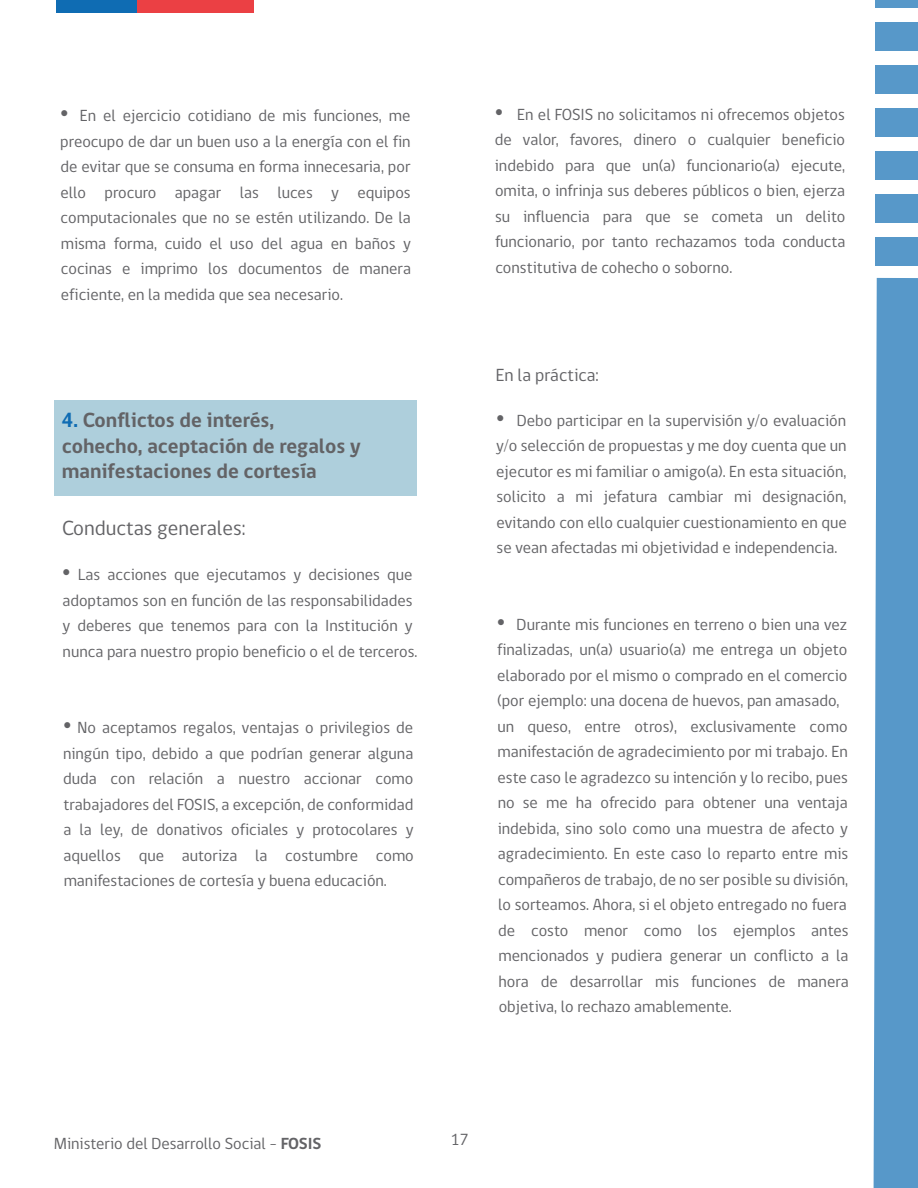
<style>
.page{position:relative;width:918px;height:1188px;background:#fff}
.page>*{position:absolute;margin:0;border:0;box-sizing:border-box;transform-origin:0 0}
.t1{font:700 21px/25.5px "gob CL";color:#636366}
.t2{font:21px "gob CL";color:#636366}
.t3{font:18px "gob CL";color:#636366}
.t4{font:16.5px/25.5px "gob CL";color:#636366;text-align:justify}
.s1{font-family:"Times New Roman";font-size:24px}
.s2{color:#0f6cb3}
.s3{font-weight:700}
</style>
<div class="page">
<div style="left:55px;top:400px;width:362px;height:96px;background:#aecfdc"></div>
<div style="left:56px;top:0;width:81px;height:13px;background:#0f6cb3"></div>
<div style="left:137px;top:0;width:117px;height:13px;background:#eb4044"></div>
<div style="left:874px;top:278px;width:44px;height:910px;background:#5798c9"></div>
<div style="left:875px;top:0;width:43px;height:8px;background:#5798c9"></div>
<div style="left:875px;top:22px;width:43px;height:29px;background:#5798c9"></div>
<div style="left:875px;top:65px;width:43px;height:29px;background:#5798c9"></div>
<div style="left:875px;top:108px;width:43px;height:29px;background:#5798c9"></div>
<div style="left:875px;top:151px;width:43px;height:29px;background:#5798c9"></div>
<div style="left:875px;top:194px;width:43px;height:28px;background:#5798c9"></div>
<div style="left:875px;top:237px;width:43px;height:28px;background:#5798c9"></div>
<p class="t4" style="left:60px;top:103px;width:352px"><span class="s1">•</span> En el ejercicio cotidiano de mis funciones, me preocupo de dar un buen uso a la energía con el fin de evitar que se consuma en forma innecesaria, por ello procuro apagar las luces y equipos computacionales que no se estén utilizando. De la misma forma, cuido el uso del agua en baños y cocinas e imprimo los documentos de manera eficiente, en la medida que sea necesario.</p>
<p class="t1" style="left:62px;top:408px;width:301px"><span class="s2">4.</span> Conflictos de interés,<br>cohecho, aceptación de regalos y manifestaciones de cortesía</p>
<p class="t2" style="left:62px;top:514px;width:185px">Conductas generales:</p>
<p class="t4" style="left:62px;top:562px;width:357px;text-align:left"><span class="s1">•</span> Las acciones que ejecutamos y decisiones que adoptamos son en función de las responsabilidades y deberes que tenemos para con la Institución y nunca para nuestro propio beneficio o el de terceros.</p>
<p class="t4" style="left:63px;top:715px;width:352px"><span class="s1">•</span> No aceptamos regalos, ventajas o privilegios de ningún tipo, debido a que podrían generar alguna duda con relación a nuestro accionar como trabajadores del FOSIS, a excepción, de conformidad a la ley, de donativos oficiales y protocolares y aquellos que autoriza la costumbre como manifestaciones de cortesía y buena educación.</p>
<p class="t4" style="left:495px;top:102px;width:352px"><span class="s1">•</span> En el FOSIS no solicitamos ni ofrecemos objetos de valor, favores, dinero o cualquier beneficio indebido para que un(a) funcionario(a) ejecute, omita, o infrinja sus deberes públicos o bien, ejerza su influencia para que se cometa un delito funcionario, por tanto rechazamos toda conducta constitutiva de cohecho o soborno.</p>
<p class="t3" style="left:496px;top:362px;width:104px">En la práctica:</p>
<p class="t4" style="left:496px;top:408px;width:352px"><span class="s1">•</span> Debo participar en la supervisión y/o evaluación y/o selección de propuestas y me doy cuenta que un ejecutor es mi familiar o amigo(a). En esta situación, solicito a mi jefatura cambiar mi designación, evitando con ello cualquier cuestionamiento en que se vean afectadas mi objetividad e independencia.</p>
<p class="t4" style="left:497px;top:612px;width:353px;text-align:left"><span class="s1">•</span> Durante mis funciones en terreno o bien una vez finalizadas, un(a) usuario(a) me entrega un objeto elaborado por el mismo o comprado en el comercio (por ejemplo: una docena de huevos, pan amasado, un queso, entre otros), exclusivamente como manifestación de agradecimiento por mi trabajo. En este caso le agradezco su intención y lo recibo, pues no se me ha ofrecido para obtener una ventaja indebida, sino solo como una muestra de afecto y agradecimiento. En este caso lo reparto entre mis compañeros de trabajo, de no ser posible su división, lo sorteamos. Ahora, si el objeto entregado no fuera de costo menor como los ejemplos antes mencionados y pudiera generar un conflicto a la hora de desarrollar mis funciones de manera objetiva, lo rechazo amablemente.</p>
<p class="t4" style="left:54px;top:1131px;width:269px">Ministerio del Desarrollo Social - <span class="s3">FOSIS</span></p>
<p class="t4" style="left:451px;top:1128px;width:19px">17</p>
</div>
